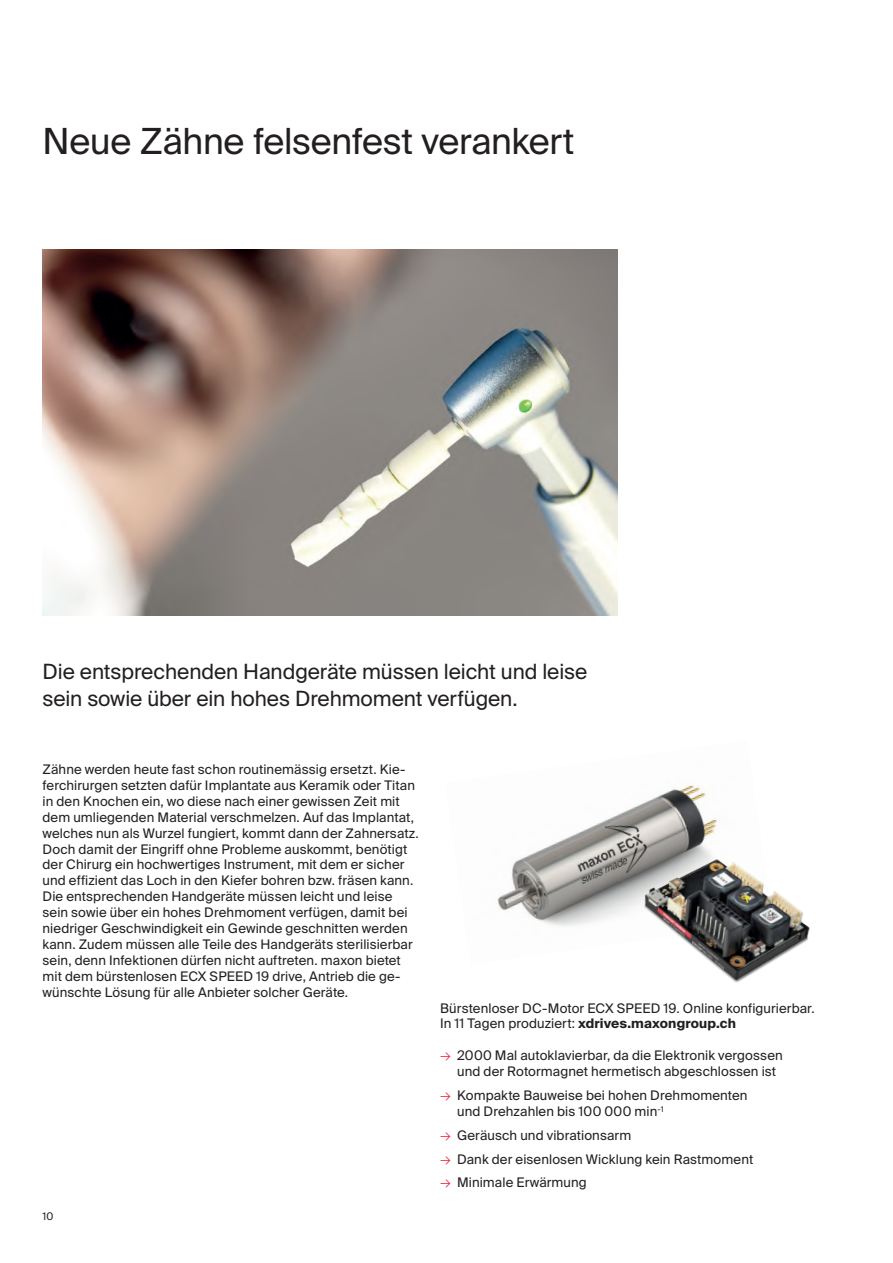
<style>
.page{position:relative;width:893px;height:1263px;background:#fff}
.page>*{position:absolute;margin:0;border:0;box-sizing:border-box;transform-origin:0 0}
.t1{font:36px "Suisse Intl";letter-spacing:-.01em;color:#231f20}
.t2{font:21px/27px "Suisse Intl";letter-spacing:-.005em;color:#231f20}
.t3{font:13.2px/15.9px "Suisse Intl";letter-spacing:.01em;color:#231f20}
.t4{font:10.5px "Suisse Intl";color:#231f20}
.s1{font-weight:700}
.s2{font-weight:300;color:#ee1b2d}
</style>
<div class="page">
<img style="left:497px;top:785px;width:221px;height:142px">
<img style="left:632px;top:845px;width:178px;height:138px">
<img style="left:43px;top:249px;width:575px;height:366px">
<h1 class="t1" style="left:43px;top:120px;width:534px">Neue Zähne felsenfest verankert</h1>
<h2 class="t2" style="left:43px;top:658px;width:546px">Die entsprechenden Handgeräte müssen leicht und leise sein sowie über ein hohes Drehmoment verfügen.</h2>
<p class="t3" style="left:43px;top:761px;width:378px">Zähne werden heute fast schon routinemässig ersetzt. Kie&shy;ferchirurgen setzten dafür Implantate aus Keramik oder Titan in den Knochen ein, wo diese nach einer gewissen Zeit mit dem umliegenden Material verschmelzen. Auf das Implantat, welches nun als Wurzel fungiert, kommt dann der Zahnersatz.<br>Doch damit der Eingriff ohne Probleme auskommt, benötigt der Chirurg ein hochwertiges Instrument, mit dem er sicher und effizient das Loch in den Kiefer bohren bzw. fräsen kann.<br>Die entsprechenden Handgeräte müssen leicht und leise sein sowie über ein hohes Drehmoment verfügen, damit bei niedriger Geschwindigkeit ein Gewinde geschnitten werden kann. Zudem müssen alle Teile des Handgeräts sterilisierbar sein, denn Infektionen dürfen nicht auftreten. maxon bietet mit dem bürstenlosen ECX SPEED 19 drive, Antrieb die ge&shy;wünschte Lösung für alle Anbieter solcher Geräte.</p>
<p class="t4" style="left:43px;top:1211px;width:12px">10</p>
<p class="t3" style="left:440px;top:1000px;width:376px">Bürstenloser DC-Motor ECX SPEED 19. Online konfigurierbar.<br>In 11 Tagen produziert: <span class="s1">xdrives.maxongroup.ch</span></p>
<p class="t3" style="left:457px;top:1048px;width:327px;text-indent:-17px"><span class="s2">→</span> 2000 Mal autoklavierbar, da die Elektronik vergossen und der Rotormagnet hermetisch abgeschlossen ist</p>
<p class="t3" style="left:457px;top:1087px;width:292px;text-indent:-17px"><span class="s2">→</span> Kompakte Bauweise bei hohen Drehmomenten und Drehzahlen bis 100 000 min<sup>-1</sup></p>
<p class="t3" style="left:440px;top:1127px;width:193px"><span class="s2">→</span> Geräusch und vibrationsarm</p>
<p class="t3" style="left:440px;top:1151px;width:315px"><span class="s2">→</span> Dank der eisenlosen Wicklung kein Rastmoment</p>
<p class="t3" style="left:440px;top:1175px;width:148px"><span class="s2">→</span> Minimale Erwärmung</p>
</div>
